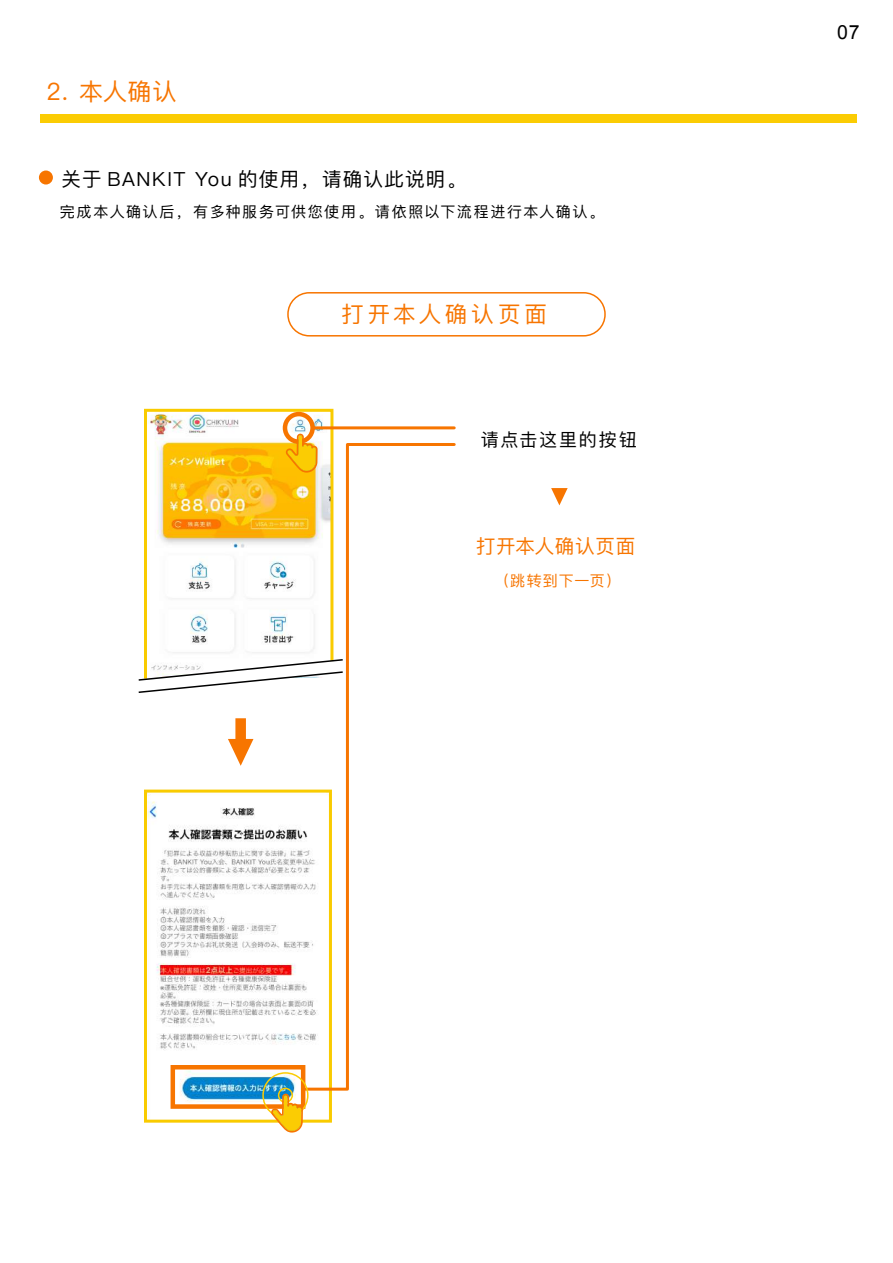
<style>
.page{position:relative;width:893px;height:1263px;background:#fff}
.page>*{position:absolute;margin:0;border:0;box-sizing:border-box;transform-origin:0 0}
.t1{font:24px "Ping Fang SC";color:#f77500}
.t2{font:22.5px "Ping Fang SC";letter-spacing:.16em;color:#f77500}
.t3{font:19.5px "Ping Fang SC";letter-spacing:.07em;color:#000}
.t4{font:19.5px "Ping Fang SC";letter-spacing:.02em;color:#f77500}
.t5{font:19.5px "Arial";color:#000}
.t6{font:18px "Ping Fang SC";letter-spacing:.105em;color:#000}
.t7{font:15px "Ping Fang SC";letter-spacing:.105em;color:#000}
.t8{font:15px "Ping Fang SC";letter-spacing:.06em;color:#f77500}
</style>
<div class="page">
<div style="left:39px;top:170px;width:14px;height:15px;background:#f77500;border-radius:50%"></div>
<div style="left:40px;top:114px;width:816px;height:8px;background:#fbcc03"></div>
<div style="left:287px;top:292px;width:319px;height:45px;border:2px solid #f77500;border-radius:21px"></div>
<svg style="left:551px;top:488px;width:17px;height:17px"></svg>
<svg style="left:144px;top:408px;width:191px;height:250px"></svg>
<svg style="left:138px;top:658px;width:162px;height:35px"></svg>
<div style="left:283px;top:412px;width:32px;height:32px;border:4px solid #f77500;border-radius:50%"></div>
<div style="left:235px;top:718px;width:11px;height:30px;background:#f77500"></div>
<svg style="left:228px;top:739px;width:25px;height:27px"></svg>
<img style="left:148px;top:801px;width:159px;height:313px">
<div style="left:144px;top:789px;width:188px;height:334px;border:3px solid #f9cb00"></div>
<div style="left:171px;top:1065px;width:134px;height:44px;border:4px solid #f77500"></div>
<svg style="left:300px;top:441px;width:156px;height:651px"></svg>
<hr style="left:313px;top:426px;width:141px;height:3px;background:#f77500">
<div style="left:278px;top:1088px;width:15px;height:15px;border:2px solid #fbcc03;border-radius:50%"></div>
<div style="left:262px;top:1072px;width:47px;height:46px;border:2px solid #fbcc03;border-radius:50%"></div>
<svg style="left:271px;top:1093px;width:32px;height:39px"></svg>
<svg style="left:286px;top:434px;width:32px;height:39px"></svg>
<h1 class="t1" style="left:47px;top:77px;width:131px">2. 本人确认</h1>
<h3 class="t3" style="left:61px;top:167px;width:407px">关于 BANKIT You 的使用，请确认此说明。</h3>
<p class="t7" style="left:60px;top:202px;width:546px">完成本人确认后，有多种服务可供您使用。请依照以下流程进行本人确认。</p>
<h2 class="t2" style="left:342px;top:300px;width:207px">打开本人确认页面</h2>
<p class="t6" style="left:481px;top:428px;width:157px">请点击这里的按钮</p>
<h3 class="t4" style="left:476px;top:534px;width:161px">打开本人确认页面</h3>
<p class="t8" style="left:494px;top:571px;width:128px">（跳转到下一页）</p>
<h3 class="t5" style="left:837px;top:19px;width:24px">07</h3>
</div>
